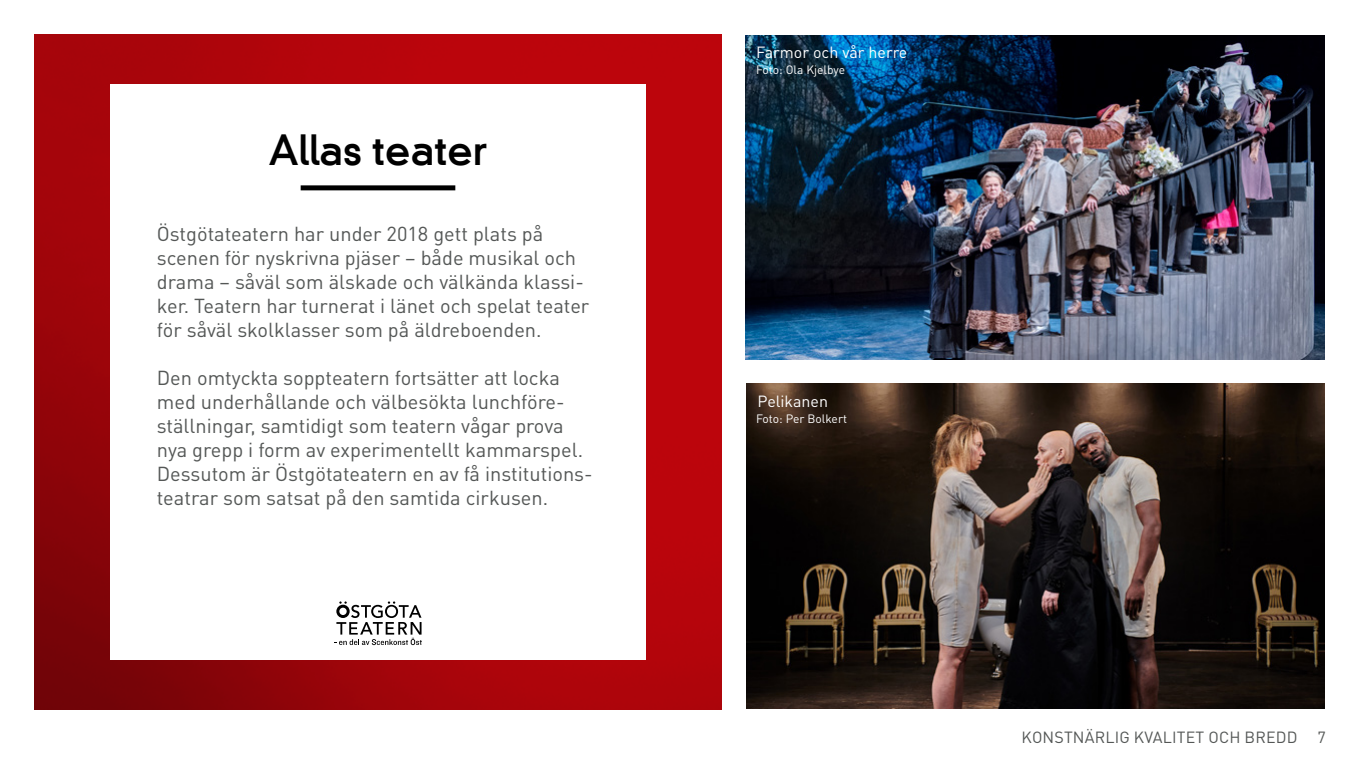
<style>
.page{position:relative;width:1361px;height:766px;background:#fff}
.page>*{position:absolute;margin:0;border:0;box-sizing:border-box;transform-origin:0 0}
.t1{font:700 40px "DIN Neuzeit Grotesk Pro";color:#000}
.t2{font:20px/24px "DIN Pro";color:#545756}
.t3{font:16px "DIN Pro";letter-spacing:.01em;color:#545756}
.t4{font:16px "DIN Pro";color:#fff}
.t5{font:12px "DIN Pro";color:#fff}
</style>
<div class="page">
<img style="left:746px;top:384px;width:579px;height:324px">
<img style="left:745px;top:35px;width:580px;height:324px">
<img style="left:34px;top:34px;width:688px;height:675px">
<div style="left:110px;top:84px;width:535px;height:575px;background:#fff"></div>
<div style="left:301px;top:185px;width:154px;height:5px;background:#000"></div>
<svg style="left:334px;top:601px;width:88px;height:44px"></svg>
<h1 class="t1" style="left:269px;top:126px;width:220px">Allas teater</h1>
<p class="t2" style="left:157px;top:220px;width:434px">Östgötateatern har under 2018 gett plats på scenen för nyskrivna pjäser – både musikal och drama – såväl som älskade och välkända klassi&shy;ker. Teatern har turnerat i länet och spelat teater för såväl skolklasser som på äldreboenden.</p>
<p class="t2" style="left:157px;top:364px;width:437px">Den omtyckta soppteatern fortsätter att locka med underhållande och välbesökta lunchföre&shy;ställningar, samtidigt som teatern vågar prova nya grepp i form av experimentellt kammarspel.<br>Dessutom är Östgötateatern en av få institutions&shy;teatrar som satsat på den samtida cirkusen.</p>
<p class="t4" style="left:756px;top:41px;width:153px">Farmor och vår herre</p>
<p class="t5" style="left:756px;top:62px;width:91px">Foto: Ola Kjelbye</p>
<p class="t4" style="left:757px;top:390px;width:72px">Pelikanen</p>
<p class="t5" style="left:756px;top:410px;width:93px">Foto: Per Bolkert</p>
<p class="t3" style="left:1021px;top:726px;width:277px">KONSTNÄRLIG KVALITET OCH BREDD</p>
<p class="t3" style="left:1317px;top:726px;width:10px">7</p>
</div>
